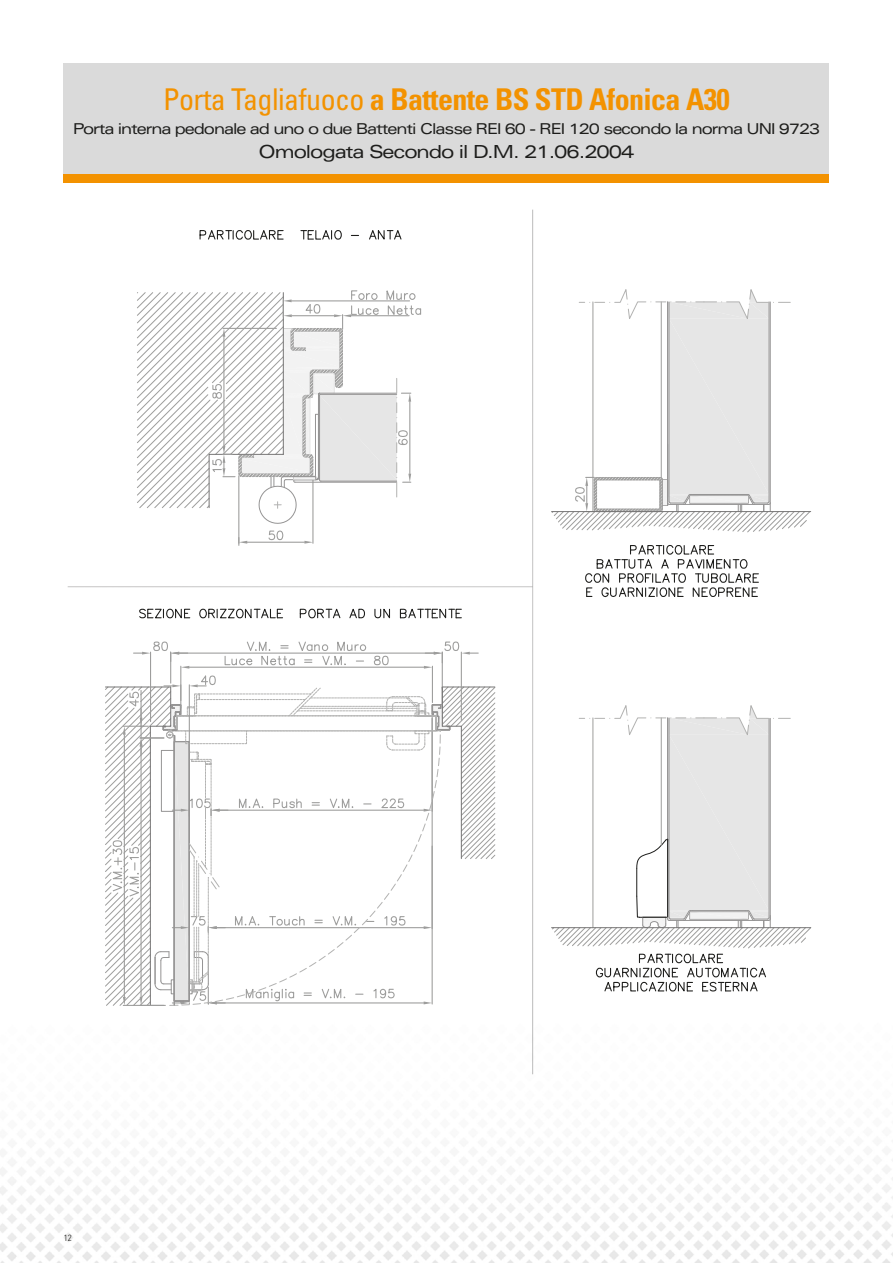
<style>
.page{position:relative;width:893px;height:1263px;background:#fff}
.page>*{position:absolute;margin:0;border:0;box-sizing:border-box;transform-origin:0 0}
.t1{font:700 condensed 30px "Univers LT Std";letter-spacing:-.02em;color:#f39200}
.t2{font:expanded 18px "Univers LT Std";letter-spacing:-.06em;color:#1d1d1b}
.t3{font:expanded 15px "Univers LT Std";letter-spacing:-.07em;color:#1d1d1b}
.t4{font:300 condensed 9px "Univers LT Std";color:#1d1d1b}
.s1{font-weight:400}
</style>
<div class="page">
<img style="left:0;top:1162px;width:893px;height:101px">
<div style="left:64px;top:64px;width:765px;height:119px;background:#dadada"></div>
<div style="left:64px;top:174px;width:765px;height:9px;background:#f39200"></div>
<svg style="left:585px;top:544px;width:174px;height:54px"></svg>
<hr style="left:551px;top:927px;width:260px;height:1px;background:#777676">
<svg style="left:551px;top:289px;width:260px;height:244px"></svg>
<svg style="left:552px;top:705px;width:259px;height:287px"></svg>
<hr style="left:690px;top:919px;width:58px;height:1px;background:#959494">
<svg style="left:68px;top:210px;width:465px;height:864px"></svg>
<hr style="left:667px;top:839px;width:1px;height:78px;background:#1d1d1b">
<h1 class="t1" style="left:163px;top:81px;width:568px"><span class="s1">Porta Tagliafuoco</span> a Battente BS STD Afonica A30</h1>
<p class="t3" style="left:73px;top:120px;width:749px">Porta interna pedonale ad uno o due Battenti Classe REI 60 - REI 120 secondo la norma UNI 9723</p>
<p class="t2" style="left:259px;top:141px;width:377px">Omologata Secondo il D.M. 21.06.2004</p>
<p class="t4" style="left:64px;top:1232px;width:9px">12</p>
</div>
